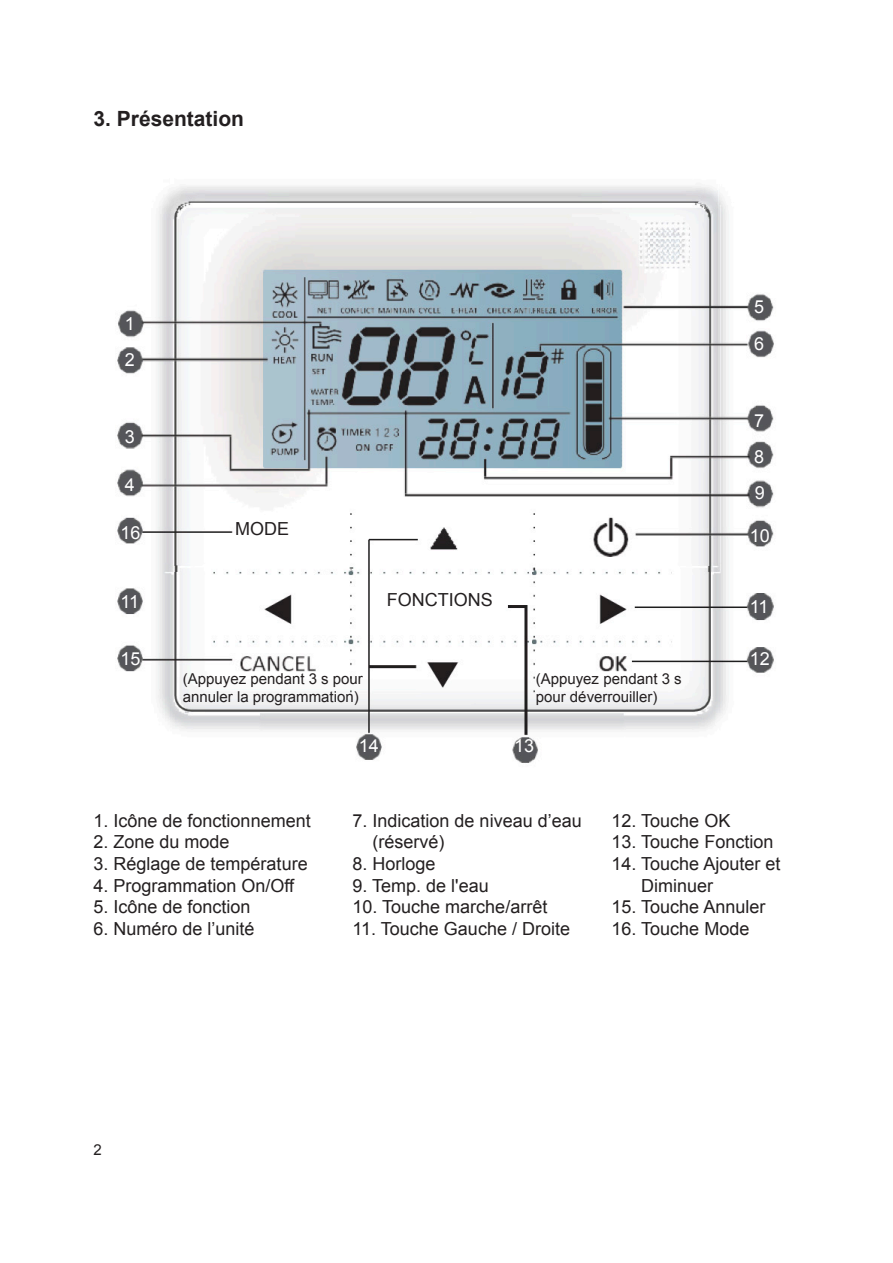
<style>
.page{position:relative;width:893px;height:1263px;background:#fff}
.page>*{position:absolute;margin:0;border:0;box-sizing:border-box;transform-origin:0 0}
.Titulo{font:700 21px "Arial";color:#231f20}
.Texto{font:18px/21.6px "Arial";color:#231f20}
.Texto-2{font:18px "Arial";color:#fff}
.Texto_P{font:15px/18px "Arial";color:#231f20}
</style>
<div class="page">
<img style="left:117px;top:186px;width:657px;height:577px">
<p class="Titulo" style="left:94px;top:104px;width:152px">3. Présentation</p>
<p class="Texto-2" style="left:125px;top:311px;width:12px">1</p>
<p class="Texto-2" style="left:125px;top:348px;width:12px">2</p>
<p class="Texto-2" style="left:125px;top:425px;width:12px">3</p>
<p class="Texto-2" style="left:125px;top:473px;width:12px">4</p>
<p class="Texto-2" style="left:120px;top:521px;width:22px">16</p>
<p class="Texto-2" style="left:120px;top:590px;width:20px">11</p>
<p class="Texto-2" style="left:120px;top:647px;width:22px">15</p>
<p class="Texto" style="left:235px;top:518px;width:55px">MODE</p>
<p class="Texto" style="left:387px;top:589px;width:108px">FONCTIONS</p>
<p class="Texto_P" style="left:183px;top:670px;width:182px">(Appuyez pendant 3 s pour annuler la programmation)</p>
<p class="Texto_P" style="left:536px;top:670px;width:147px">(Appuyez pendant 3 s pour déverrouiller)</p>
<p class="Texto-2" style="left:359px;top:734px;width:22px">14</p>
<p class="Texto-2" style="left:514px;top:734px;width:22px">13</p>
<p class="Texto-2" style="left:754px;top:295px;width:12px">5</p>
<p class="Texto-2" style="left:754px;top:332px;width:12px">6</p>
<p class="Texto-2" style="left:754px;top:409px;width:12px">7</p>
<p class="Texto-2" style="left:754px;top:445px;width:12px">8</p>
<p class="Texto-2" style="left:755px;top:481px;width:12px">9</p>
<p class="Texto-2" style="left:750px;top:524px;width:22px">10</p>
<p class="Texto-2" style="left:750px;top:595px;width:20px">11</p>
<p class="Texto-2" style="left:750px;top:647px;width:22px">12</p>
<p class="Texto" style="left:94px;top:810px;width:219px">1. Icône de fonctionnement</p>
<p class="Texto" style="left:94px;top:831px;width:138px">2. Zone du mode</p>
<p class="Texto" style="left:94px;top:853px;width:216px">3. Réglage de température</p>
<p class="Texto" style="left:94px;top:875px;width:202px">4. Programmation On/Off</p>
<p class="Texto" style="left:94px;top:896px;width:159px">5. Icône de fonction</p>
<p class="Texto" style="left:94px;top:918px;width:163px">6. Numéro de l’unité</p>
<p class="Texto" style="left:373px;top:810px;width:211px;text-indent:-20px">7. Indication de niveau d’eau (réservé)</p>
<p class="Texto" style="left:353px;top:853px;width:85px">8. Horloge</p>
<p class="Texto" style="left:353px;top:875px;width:138px">9. Temp. de l'eau</p>
<p class="Texto" style="left:353px;top:896px;width:196px">10. Touche marche/arrêt</p>
<p class="Texto" style="left:353px;top:918px;width:219px">11. Touche Gauche / Droite</p>
<p class="Texto" style="left:612px;top:810px;width:120px">12. Touche OK</p>
<p class="Texto" style="left:612px;top:831px;width:163px">13. Touche Fonction</p>
<p class="Texto" style="left:641px;top:853px;width:141px;text-indent:-30px">14. Touche Ajouter et<br>Diminuer</p>
<p class="Texto" style="left:612px;top:896px;width:155px">15. Touche Annuler</p>
<p class="Texto" style="left:612px;top:918px;width:139px">16. Touche Mode</p>
<p class="Texto_P" style="left:94px;top:1141px;width:10px">2</p>
</div>
